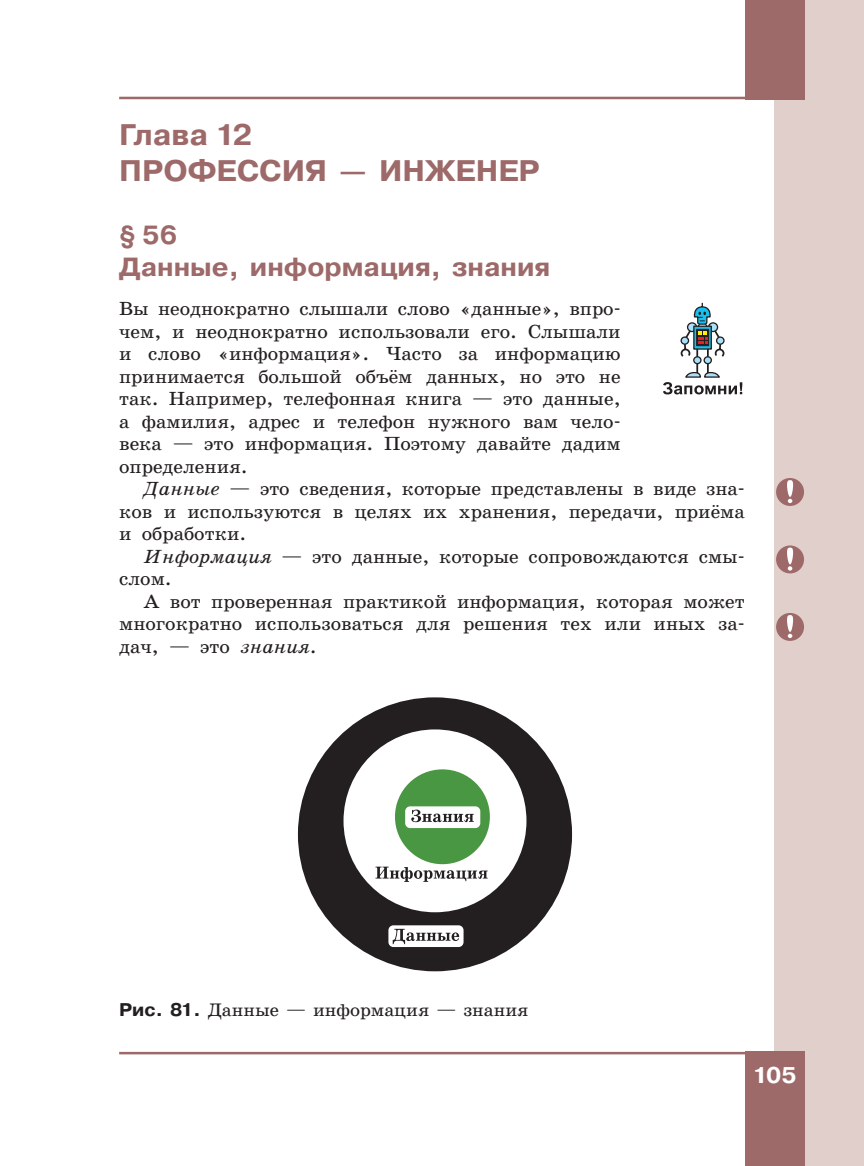
<style>
.page{position:relative;width:864px;height:1166px;background:#fff}
.page>*{position:absolute;margin:0;border:0;box-sizing:border-box;transform-origin:0 0}
.t1{font:700 29.75px/36.2px "Pragmatica C San Pin";color:#9d6969}
.t2{font:700 26.25px/31.5px "Pragmatica C San Pin";color:#9d6969}
.t3{font:700 22.75px "Pragmatica C San Pin";color:#fff}
.t4{font:19.25px/22.4px "School Book C San Pin";color:#231f20;text-align:justify}
.t5{font:18.38px "School Book C San Pin";color:#231f20}
.s1{font-style:italic}
.s2{font-family:"Pragmatica C San Pin";font-weight:700}
</style>
<div class="page">
<div style="left:774px;top:0;width:89px;height:1166px;background:#e0cfca"></div>
<div style="left:744px;top:1052px;width:60px;height:114px;background:#9d6969"></div>
<div style="left:744px;top:0;width:60px;height:99px;background:#9d6969"></div>
<hr style="left:119px;top:97px;width:685px;height:2px;background:#9d6969">
<hr style="left:119px;top:1052px;width:685px;height:2px;background:#9d6969">
<div style="left:300px;top:700px;width:269px;height:269px;background:#231f20;border-radius:50%"></div>
<div style="left:341px;top:728px;width:187px;height:186px;background:#fff;border-radius:50%"></div>
<div style="left:395px;top:769px;width:94px;height:95px;background:#499643;border-radius:50%"></div>
<div style="left:405px;top:806px;width:75px;height:22px;background:#fff;border-radius:5px"></div>
<div style="left:388px;top:925px;width:75px;height:22px;background:#fff;border-radius:5px"></div>
<svg style="left:411px;top:809px;width:62px;height:13px"></svg>
<svg style="left:375px;top:866px;width:112px;height:16px"></svg>
<svg style="left:392px;top:929px;width:67px;height:15px"></svg>
<div style="left:775px;top:478px;width:28px;height:28px;background:#9d6969;border-radius:50%"></div>
<svg style="left:787px;top:480px;width:5px;height:23px"></svg>
<div style="left:775px;top:545px;width:28px;height:28px;background:#9d6969;border-radius:50%"></div>
<svg style="left:787px;top:548px;width:5px;height:22px"></svg>
<div style="left:775px;top:613px;width:28px;height:28px;background:#9d6969;border-radius:50%"></div>
<svg style="left:787px;top:615px;width:5px;height:23px"></svg>
<svg style="left:663px;top:303px;width:79px;height:91px"></svg>
<h1 class="t1" style="left:119px;top:117px;width:141px">Глава 12<br>Професси</h1>
<h1 class="t1" style="left:305px;top:153px;width:233px">я — и нженер</h1>
<h2 class="t2" style="left:119px;top:219px;width:432px">§ 56<br>Данные, информация, знания</h2>
<p class="t4" style="left:119px;top:298px;width:503px">Вы неоднократно слышали слово «данные», впро&shy;чем, и неоднократно использовали его. Слышали и слово «информация». Часто за информацию принимается большой объём данных, но это не так. Например, телефонная книга — это данные, а фамилия, адрес и телефон нужного вам чело&shy;века — это информация. Поэтому давайте дадим определения.</p>
<p class="t4" style="left:119px;top:478px;width:627px;text-indent:25px"><span class="s1">Данные</span> — это сведения, которые представлены в виде зна&shy;ков и используются в целях их хранения, передачи, приёма и обработки.</p>
<p class="t4" style="left:119px;top:545px;width:626px;text-indent:25px"><span class="s1">Информация</span> — это данные, которые сопровождаются смы&shy;слом.</p>
<p class="t4" style="left:119px;top:590px;width:627px;text-indent:25px">А вот проверенная практикой информация, которая может многократно использоваться для решения тех или иных за&shy;дач, — это <span class="s1">знания</span>.</p>
<p class="t5" style="left:119px;top:1000px;width:410px"><span class="s2">Рис. 81.</span> Данные — информация — знания</p>
<p class="t3" style="left:752px;top:1062px;width:45px">105</p>
</div>
